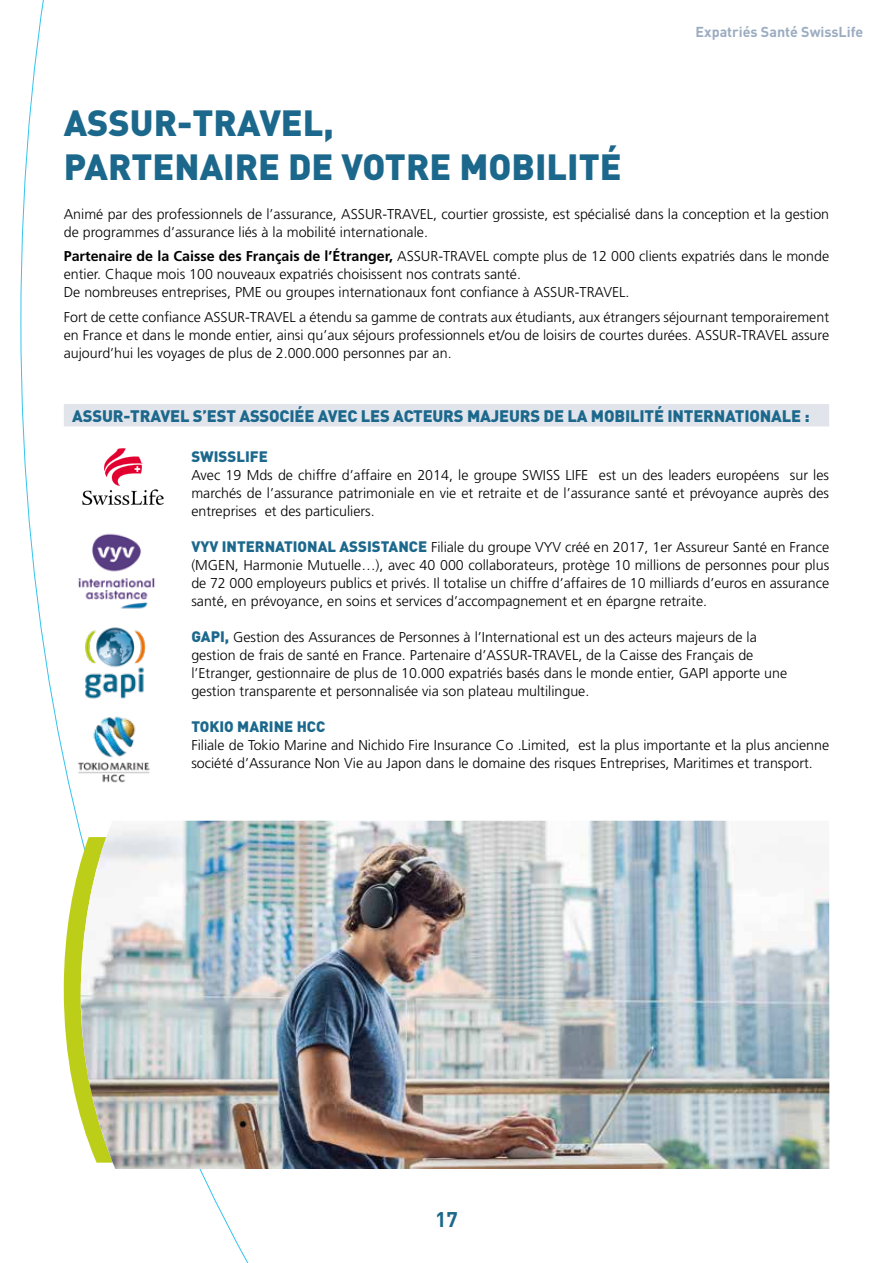
<style>
.page{position:relative;width:893px;height:1263px;background:#fff}
.page>*{position:absolute;margin:0;border:0;box-sizing:border-box;transform-origin:0 0}
.t1{font:900 36px/43.2px "DIN";color:#1c688c}
.t2{font:700 21px "DIN";color:#1c688c}
.t3{font:900 16.5px "DIN";letter-spacing:-.01em;color:#1c688c}
.t4{font:900 15px "DIN";color:#1c688c}
.t5{font:300 14.25px/18px "Frutiger LT Std";color:#000}
.t6{font:700 14.25px "DIN";color:#9bacc1}
.s1{font-weight:700}
.s2{font-family:"DIN";font-weight:900;font-size:15px;color:#1c688c}
</style>
<div class="page">
<svg style="left:64px;top:861px;width:17px;height:257px"></svg>
<img style="left:81px;top:821px;width:748px;height:348px">
<div style="left:64px;top:404px;width:765px;height:22px;background:#e1e5eb"></div>
<svg style="left:82px;top:448px;width:82px;height:57px"></svg>
<img style="left:85px;top:627px;width:61px;height:72px">
<img style="left:77px;top:716px;width:73px;height:67px">
<img style="left:78px;top:533px;width:77px;height:76px">
<p class="t6" style="left:696px;top:23px;width:169px">Expatriés Santé SwissLife</p>
<h1 class="t1" style="left:64px;top:100px;width:559px">ASSUR-TRAVEL,<br>PARTENAIRE DE VOTRE MOBILITÉ</h1>
<p class="t5" style="left:64px;top:205px;width:767px">Animé par des professionnels de l’assurance, ASSUR-TRAVEL, courtier grossiste, est spécialisé dans la conception et la gestion de programmes d’assurance liés à la mobilité internationale.</p>
<p class="t5" style="left:64px;top:248px;width:767px"><span class="s1">Partenaire de la Caisse des Français de l’Étranger,</span> ASSUR-TRAVEL compte plus de 12 000 clients expatriés dans le monde entier. Chaque mois 100 nouveaux expatriés choisissent nos contrats santé.<br>De nombreuses entreprises, PME ou groupes internationaux font confiance à ASSUR-TRAVEL.</p>
<p class="t5" style="left:64px;top:308px;width:767px;text-align:justify">Fort de cette confiance ASSUR-TRAVEL a étendu sa gamme de contrats aux étudiants, aux étrangers séjournant temporairement en France et dans le monde entier, ainsi qu’aux séjours professionnels et/ou de loisirs de courtes durées. ASSUR-TRAVEL assure aujourd’hui les voyages de plus de 2.000.000 personnes par an.</p>
<p class="t3" style="left:72px;top:405px;width:739px">ASSUR-TRAVEL S’EST ASSOCIÉE AVEC LES ACTEURS MAJEURS DE LA MOBILITÉ INTERNATIONALE :</p>
<p class="t4" style="left:191px;top:446px;width:78px">SWISSLIFE</p>
<p class="t5" style="left:191px;top:466px;width:639px;text-align:justify">Avec 19 Mds de chiffre d’affaire en 2014, le groupe SWISS LIFE est un des leaders européens sur les marchés de l’assurance patrimoniale en vie et retraite et de l’assurance santé et prévoyance auprès des entreprises et des particuliers.</p>
<p class="t5" style="left:191px;top:538px;width:639px;text-align:justify"><span class="s2">VYV INTERNATIONAL ASSISTANCE</span> Filiale du groupe VYV créé en 2017, 1er Assureur Santé en France (MGEN, Harmonie Mutuelle…), avec 40 000 collaborateurs, protège 10 millions de personnes pour plus de 72 000 employeurs publics et privés. Il totalise un chiffre d’affaires de 10 milliards d’euros en assurance santé, en prévoyance, en soins et services d’accompagnement et en épargne retraite.</p>
<p class="t5" style="left:191px;top:628px;width:597px"><span class="s2">GAPI,</span> Gestion des Assurances de Personnes à l’International est un des acteurs majeurs de la gestion de frais de santé en France. Partenaire d’ASSUR-TRAVEL, de la Caisse des Français de l’Etranger, gestionnaire de plus de 10.000 expatriés basés dans le monde entier, GAPI apporte une gestion transparente et personnalisée via son plateau multilingue.</p>
<p class="t4" style="left:191px;top:716px;width:135px">TOKIO MARINE HCC</p>
<p class="t5" style="left:191px;top:736px;width:639px">Filiale de Tokio Marine and Nichido Fire Insurance Co .Limited, est la plus importante et la plus ancienne société d’Assurance Non Vie au Japon dans le domaine des risques Entreprises, Maritimes et transport.</p>
<h2 class="t2" style="left:435px;top:1206px;width:24px">17</h2>
</div>
